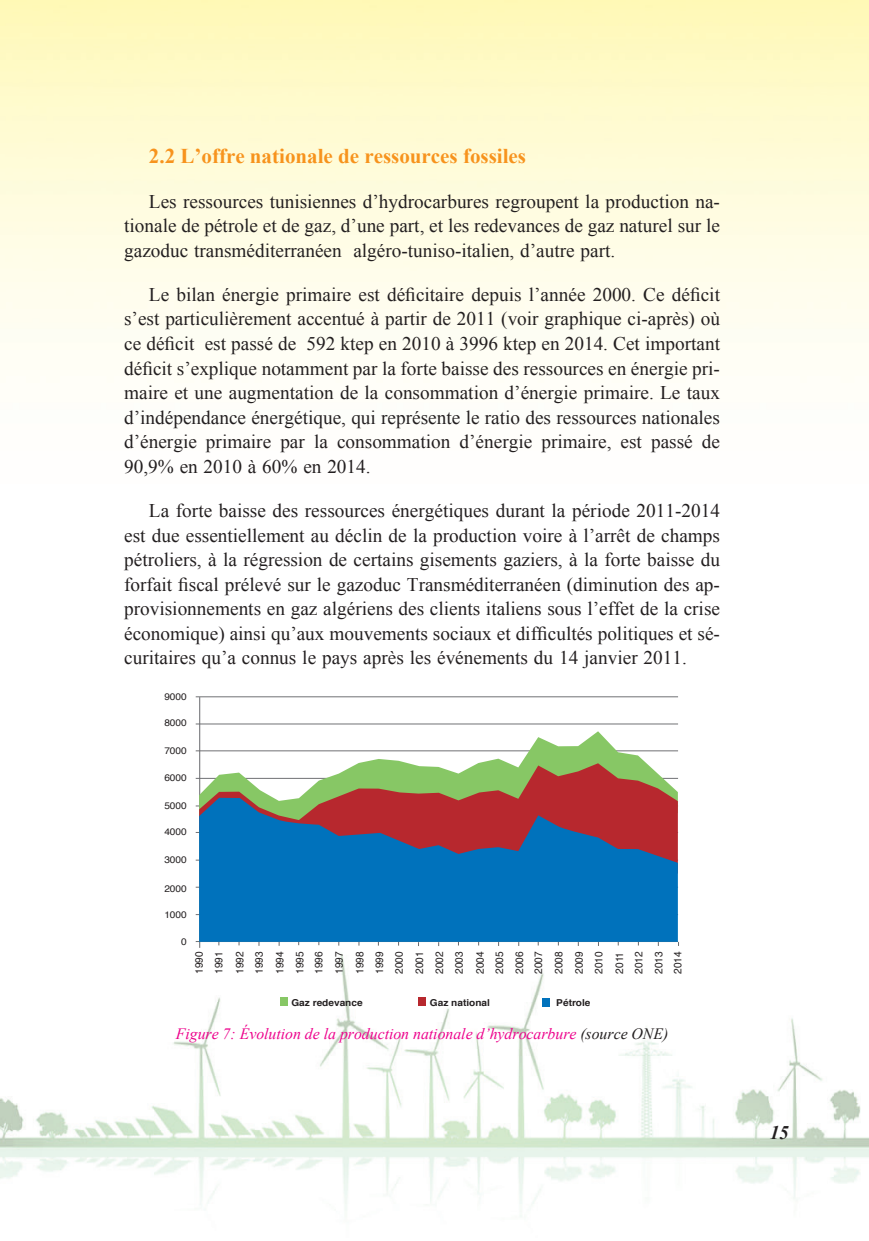
<style>
.page{position:relative;width:869px;height:1241px;background:#fff}
.page>*{position:absolute;margin:0;border:0;box-sizing:border-box;transform-origin:0 0}
.t1{font:700 21px "Times New Roman";color:#f7931d}
.t2{font:19.25px/24.5px "Times New Roman";color:#231f20;text-align:justify}
.t3{font:italic 700 19.25px "Times New Roman";color:#231f20}
.t4{font:italic 15.75px "Times New Roman";color:#ed028c}
.t5{font:10.67px/19.9px "Helvetica";color:#231f20;text-align:justify;scale:.94 1}
.t6{font:9.45px "Helvetica";color:#231f20;scale:1.06 1}
.t7{font:700 9.45px "Helvetica";color:#231f20;scale:1.06 1}
.s1{color:#231f20}
</style>
<div class="page">
<img style="left:0;top:0;width:868px;height:1217px">
<hr style="left:196px;top:696px;width:481px;height:1px;background:#6c6d70">
<hr style="left:196px;top:723px;width:481px;height:1px;background:#6c6d70">
<hr style="left:196px;top:750px;width:481px;height:1px;background:#6c6d70">
<hr style="left:196px;top:778px;width:481px;height:1px;background:#6c6d70">
<hr style="left:196px;top:805px;width:481px;height:1px;background:#6c6d70">
<hr style="left:196px;top:832px;width:481px;height:1px;background:#6c6d70">
<hr style="left:196px;top:859px;width:481px;height:1px;background:#6c6d70">
<hr style="left:196px;top:886px;width:481px;height:1px;background:#6c6d70">
<hr style="left:196px;top:914px;width:481px;height:1px;background:#6c6d70">
<hr style="left:196px;top:941px;width:481px;height:1px;background:#6c6d70">
<hr style="left:199px;top:697px;width:1px;height:250px;background:#6c6d70">
<svg style="left:199px;top:731px;width:478px;height:32px"></svg>
<svg style="left:199px;top:763px;width:478px;height:34px;fill:#89c765"></svg>
<svg style="left:199px;top:797px;width:478px;height:144px;background:#2e6198"></svg>
<div style="left:280px;top:997px;width:8px;height:8px;background:#87c765"></div>
<div style="left:418px;top:997px;width:7px;height:8px;background:#b7282e"></div>
<div style="left:542px;top:998px;width:7px;height:8px;background:#0072bc"></div>
<p class="t1" style="left:149px;top:141px;width:378px">2.2 L’offre nationale de ressources fossiles</p>
<p class="t2" style="left:124px;top:188px;width:597px;text-indent:25px">Les ressources tunisiennes d’hydrocarbures regroupent la production na&shy;tionale de pétrole et de gaz, d’une part, et les redevances de gaz naturel sur le gazoduc transméditerranéen algéro-tuniso-italien, d’autre part.</p>
<p class="t2" style="left:124px;top:282px;width:597px;text-indent:25px">Le bilan énergie primaire est déficitaire depuis l’année 2000. Ce déficit s’est particulièrement accentué à partir de 2011 (voir graphique ci-après) où ce déficit est passé de 592 ktep en 2010 à 3996 ktep en 2014. Cet important déficit s’explique notamment par la forte baisse des ressources en énergie pri&shy;maire et une augmentation de la consommation d’énergie primaire. Le taux d’indépendance énergétique, qui représente le ratio des ressources nationales d’énergie primaire par la consommation d’énergie primaire, est passé de 90,9% en 2010 à 60% en 2014.</p>
<p class="t2" style="left:124px;top:498px;width:597px;text-indent:25px">La forte baisse des ressources énergétiques durant la période 2011-2014 est due essentiellement au déclin de la production voire à l’arrêt de champs pétroliers, à la régression de certains gisements gaziers, à la forte baisse du forfait fiscal prélevé sur le gazoduc Transméditerranéen (diminution des ap&shy;provisionnements en gaz algériens des clients italiens sous l’effet de la crise économique) ainsi qu’aux mouvements sociaux et difficultés politiques et sé&shy;curitaires qu’a connus le pays après les événements du 14 janvier 2011.</p>
<p class="t6" style="left:164px;top:689px;width:23px">9000</p>
<p class="t6" style="left:164px;top:715px;width:23px">8000</p>
<p class="t6" style="left:164px;top:743px;width:23px">7000</p>
<p class="t6" style="left:164px;top:770px;width:23px">6000</p>
<p class="t6" style="left:164px;top:797px;width:23px">5000</p>
<p class="t6" style="left:164px;top:824px;width:23px">4000</p>
<p class="t6" style="left:164px;top:852px;width:23px">3000</p>
<p class="t6" style="left:164px;top:880px;width:23px">2000</p>
<p class="t6" style="left:164px;top:907px;width:23px">1000</p>
<p class="t6" style="left:181px;top:934px;width:7px">0</p>
<p class="t5" style="left:189px;top:973px;width:25px;rotate:-90deg">1990<br>1991</p>
<p class="t5" style="left:230px;top:973px;width:25px;line-height:19.2px;rotate:-90deg">1992<br>1993</p>
<p class="t5" style="left:270px;top:973px;width:25px;rotate:-90deg">1994<br>1995</p>
<p class="t5" style="left:309px;top:973px;width:25px;rotate:-90deg">1996<br>1997<br>1998<br>1999<br>2000<br>2001<br>2002<br>2003</p>
<p class="t5" style="left:470px;top:973px;width:25px;line-height:19.4px;rotate:-90deg">2004<br>2005<br>2006<br>2007</p>
<p class="t5" style="left:548px;top:973px;width:25px;rotate:-90deg">2008<br>2009<br>2010<br>2011</p>
<p class="t5" style="left:629px;top:973px;width:25px;line-height:19.4px;rotate:-90deg">2012<br>2013<br>2014</p>
<p class="t7" style="left:291px;top:994px;width:69px">Gaz redevance</p>
<p class="t7" style="left:430px;top:994px;width:58px">Gaz national</p>
<p class="t7" style="left:556px;top:994px;width:34px">Pétrole</p>
<p class="t4" style="left:176px;top:1022px;width:494px">Figure 7: Évolution de la production nationale d’hydrocarbure <span class="s1">(source ONE)</span></p>
<p class="t3" style="left:769px;top:1118px;width:21px">15</p>
</div>
